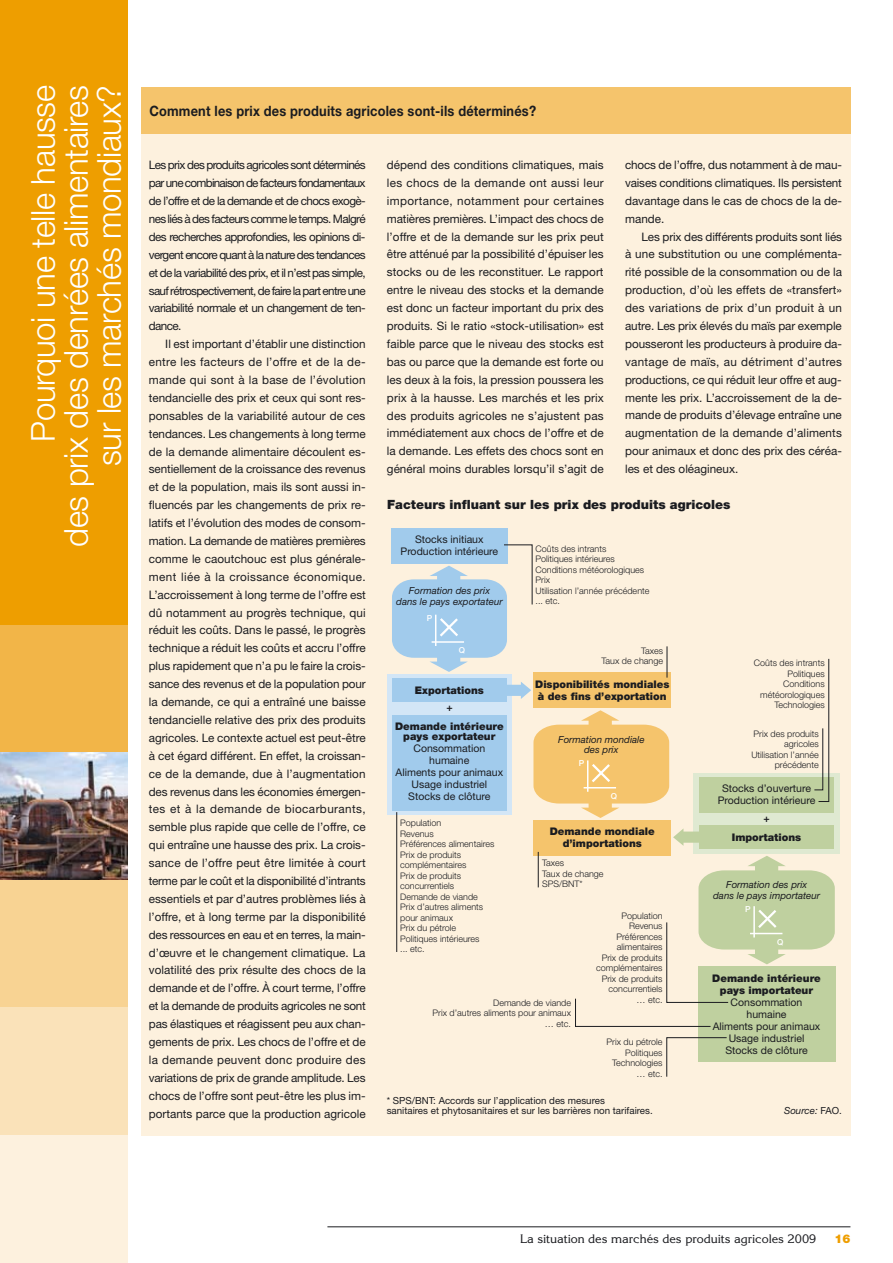
<style>
.page{position:relative;width:893px;height:1263px;background:#fff}
.page>*{position:absolute;margin:0;border:0;box-sizing:border-box;transform-origin:0 0}
.t1{font:300 33px/33px "Helvetica Neue";letter-spacing:-.01em;color:#fff;text-align:right}
.t2{font:700 14.25px "Helvetica Neue";letter-spacing:.015em;color:#1b1c20;scale:.9 1}
.t3{font:900 12.75px "Helvetica Neue";color:#1b1c20}
.t4{font:12px "Korinna";color:#1b1c20}
.t5{font:900 12px "Helvetica Neue";color:#ee9e00}
.t6{font:11.7px/17.9px "Helvetica Neue";color:#1b1c20;text-align:justify}
.t7{font:10.5px/12px "Helvetica Neue";color:#1b1c20;text-align:center}
.t8{font:900 10.5px/12px "Helvetica Neue";color:#1b1c20;text-align:center}
.t9{font:500 10.5px "Helvetica Neue";color:#1b1c20}
.t10{font:italic 9.75px/10.5px "Helvetica Neue";color:#1b1c20;text-align:center}
.t11{font:9.75px/10.5px "Helvetica Neue";color:#1b1c20}
.t12{font:300 9px/10.5px "Helvetica Neue";color:#1b1c20;text-align:right}
.t13{font:500 8.25px "Helvetica Neue";color:#fff}
.s1{font-style:normal}
</style>
<div class="page">
<div style="left:0;top:0;width:128px;height:1263px;background:#ee9e00"></div>
<div style="left:0;top:625px;width:128px;height:140px;background:#f2b548"></div>
<hr style="left:327px;top:1226px;width:523px;height:1px;background:#1b1c20">
<img style="left:0;top:753px;width:128px;height:127px">
<div style="left:0;top:880px;width:128px;height:140px;background:#f8d393"></div>
<div style="left:0;top:1008px;width:128px;height:140px;background:#fae2b9"></div>
<div style="left:0;top:1135px;width:128px;height:128px;background:#fdf1de"></div>
<div style="left:141px;top:98px;width:709px;height:1038px;background:#fdf1de"></div>
<div style="left:141px;top:87px;width:709px;height:46px;background:#f5c46c"></div>
<div style="left:533px;top:820px;width:138px;height:36px;background:#f5c46c"></div>
<div style="left:391px;top:528px;width:116px;height:36px;background:#a1cbec"></div>
<div style="left:387px;top:674px;width:125px;height:141px;background:#d3e6f6"></div>
<div style="left:693px;top:773px;width:146px;height:80px;background:#dfe9d1"></div>
<div style="left:392px;top:715px;width:115px;height:96px;background:#a1cbec"></div>
<div style="left:699px;top:777px;width:134px;height:36px;background:#bfd09f"></div>
<div style="left:698px;top:967px;width:137px;height:95px;background:#bfd09f"></div>
<div style="left:533px;top:673px;width:138px;height:35px;background:#f5c46c"></div>
<svg style="left:507px;top:682px;width:24px;height:17px"></svg>
<hr style="left:396px;top:812px;width:1px;height:140px;background:#1b1c20">
<svg style="left:533px;top:710px;width:136px;height:108px"></svg>
<hr style="left:667px;top:646px;width:1px;height:32px;background:#1b1c20">
<hr style="left:538px;top:852px;width:1px;height:35px;background:#1b1c20">
<svg style="left:814px;top:658px;width:15px;height:144px"></svg>
<svg style="left:666px;top:1037px;width:61px;height:40px"></svg>
<svg style="left:575px;top:856px;width:260px;height:171px"></svg>
<div style="left:392px;top:679px;width:115px;height:23px;background:#a1cbec"></div>
<svg style="left:673px;top:828px;width:26px;height:18px"></svg>
<div style="left:699px;top:826px;width:134px;height:23px;background:#bfd09f"></div>
<svg style="left:392px;top:544px;width:140px;height:128px"></svg>
<h1 class="t1" style="left:26px;top:547px;width:464px;rotate:-90deg">Pourquoi une telle hausse<br>des prix des denrées alimentaires sur les marchés mondiaux?</h1>
<p class="t2" style="left:149px;top:102px;width:431px">Comment les prix des produits agricoles sont-ils déterminés?</p>
<p class="t6" style="left:149px;top:156px;width:218px">Les prix des produits agricoles sont déterminés par une combinaison de facteurs fondamentaux de l’offre et de la demande et de chocs exogè&shy;nes liés à des facteurs comme le temps. Malgré des recherches approfondies, les opinions di&shy;vergent encore quant à la nature des tendances et de la variabilité des prix, et il n’est pas simple, sauf rétrospectivement, de faire la part entre une variabilité normale et un changement de ten&shy;dance.</p>
<p class="t6" style="left:149px;top:335px;width:219px;text-indent:16px">Il est important d’établir une distinction entre les facteurs de l’offre et de la de&shy;mande qui sont à la base de l’évolution tendancielle des prix et ceux qui sont res&shy;ponsables de la variabilité autour de ces tendances. Les changements à long terme de la demande alimentaire découlent es&shy;sentiellement de la croissance des revenus et de la population, mais ils sont aussi in&shy;fluencés par les changements de prix re&shy;latifs et l’évolution des modes de consom&shy;mation. La demande de matières premières comme le caoutchouc est plus générale&shy;ment liée à la croissance économique.<br>L’accroissement à long terme de l’offre est dû notamment au progrès technique, qui réduit les coûts. Dans le passé, le progrès technique a réduit les coûts et accru l’offre plus rapidement que n’a pu le faire la crois&shy;sance des revenus et de la population pour la demande, ce qui a entraîné une baisse tendancielle relative des prix des produits agricoles. Le contexte actuel est peut-être à cet égard différent. En effet, la croissan&shy;ce de la demande, due à l’augmentation des revenus dans les économies émergen&shy;tes et à la demande de biocarburants, semble plus rapide que celle de l’offre, ce qui entraîne une hausse des prix. La crois&shy;sance de l’offre peut être limitée à court terme par le coût et la disponibilité d’intrants essentiels et par d’autres problèmes liés à l’offre, et à long terme par la disponibilité des ressources en eau et en terres, la main&shy;d’œuvre et le changement climatique. La volatilité des prix résulte des chocs de la demande et de l’offre. À court terme, l’offre et la demande de produits agricoles ne sont pas élastiques et réagissent peu aux chan&shy;gements de prix. Les chocs de l’offre et de la demande peuvent donc produire des variations de prix de grande amplitude. Les chocs de l’offre sont peut-être les plus im&shy;portants parce que la production agricole</p>
<p class="t6" style="left:387px;top:156px;width:218px">dépend des conditions climatiques, mais les chocs de la demande ont aussi leur importance, notamment pour certaines matières premières. L’impact des chocs de l’offre et de la demande sur les prix peut être atténué par la possibilité d’épuiser les stocks ou de les reconstituer. Le rapport entre le niveau des stocks et la demande est donc un facteur important du prix des produits. Si le ratio «stock-utilisation» est faible parce que le niveau des stocks est bas ou parce que la demande est forte ou les deux à la fois, la pression poussera les prix à la hausse. Les marchés et les prix des produits agricoles ne s’ajustent pas immédiatement aux chocs de l’offre et de la demande. Les effets des chocs sont en général moins durables lorsqu’il s’agit de</p>
<p class="t6" style="left:625px;top:156px;width:218px">chocs de l’offre, dus notamment à de mau&shy;vaises conditions climatiques. Ils persistent davantage dans le cas de chocs de la de&shy;mande.</p>
<p class="t6" style="left:625px;top:227px;width:218px;text-indent:16px">Les prix des différents produits sont liés à une substitution ou une complémenta&shy;rité possible de la consommation ou de la production, d’où les effets de «transfert» des variations de prix d’un produit à un autre. Les prix élevés du maïs par exemple pousseront les producteurs à produire da&shy;vantage de maïs, au détriment d’autres productions, ce qui réduit leur offre et aug&shy;mente les prix. L’accroissement de la de&shy;mande de produits d’élevage entraîne une augmentation de la demande d’aliments pour animaux et donc des prix des céréa&shy;les et des oléagineux.</p>
<p class="t3" style="left:387px;top:497px;width:345px">Facteurs influant sur les prix des produits agricoles</p>
<p class="t7" style="left:401px;top:533px;width:99px">Stocks initiaux<br>Production intérieure</p>
<p class="t10" style="left:396px;top:585px;width:108px">Formation des prix<br>dans le pays exportateur</p>
<p class="t13" style="left:427px;top:613px;width:7px">P</p>
<p class="t13" style="left:459px;top:645px;width:8px">Q</p>
<p class="t8" style="left:415px;top:684px;width:71px">Exportations</p>
<p class="t9" style="left:447px;top:701px;width:8px">+</p>
<p class="t8" style="left:395px;top:721px;width:110px;line-height:10.5px">Demande intérieure pays exportateur</p>
<p class="t7" style="left:396px;top:742px;width:109px">Consommation humaine<br>Aliments pour animaux<br>Usage industriel<br>Stocks de clôture</p>
<p class="t12" style="left:536px;top:543px;width:115px;text-align:left">Coûts des intrants<br>Politiques intérieures<br>Conditions météorologiques<br>Prix<br>Utilisation l’année précédente ... etc.</p>
<p class="t12" style="left:602px;top:645px;width:63px">Taxes<br>Taux de change</p>
<p class="t8" style="left:535px;top:678px;width:136px;text-align:left">Disponibilités mondiales à des fins d’exportation</p>
<p class="t10" style="left:558px;top:734px;width:88px">Formation mondiale des prix</p>
<p class="t13" style="left:579px;top:758px;width:7px">P</p>
<p class="t13" style="left:611px;top:791px;width:8px">Q</p>
<p class="t12" style="left:400px;top:817px;width:96px;text-align:left">Population<br>Revenus<br>Préférences alimentaires<br>Prix de produits complémentaires<br>Prix de produits concurrentiels<br>Demande de viande<br>Prix d’autres aliments pour animaux<br>Prix du pétrole<br>Politiques intérieures<br>... etc.</p>
<p class="t8" style="left:550px;top:825px;width:107px">Demande mondiale d’importations</p>
<p class="t12" style="left:542px;top:857px;width:63px;text-align:left">Taxes<br>Taux de change<br>SPS/BNT*</p>
<p class="t12" style="left:596px;top:910px;width:68px">Population<br>Revenus<br>Préférences alimentaires<br>Prix de produits complémentaires<br>Prix de produits concurrentiels<br>… etc.</p>
<p class="t12" style="left:606px;top:1037px;width:58px">Prix du pétrole<br>Politiques<br>Technologies … etc.</p>
<p class="t12" style="left:433px;top:997px;width:140px">Demande de viande<br>Prix d’autres aliments pour animaux … etc.</p>
<p class="t11" style="left:387px;top:1095px;width:267px">* SPS/BNT: Accords sur l’application des mesures<br>sanitaires et phytosanitaires et sur les barrières non tarifaires.</p>
<p class="t12" style="left:754px;top:657px;width:72px">Coûts des intrants<br>Politiques<br>Conditions météorologiques<br>Technologies</p>
<p class="t12" style="left:751px;top:728px;width:69px">Prix des produits agricoles<br>Utilisation l’année précédente</p>
<p class="t7" style="left:718px;top:782px;width:99px">Stocks d’ouverture<br>Production intérieure</p>
<p class="t9" style="left:763px;top:812px;width:8px">+</p>
<p class="t8" style="left:732px;top:831px;width:71px">Importations</p>
<p class="t10" style="left:713px;top:879px;width:108px">Formation des prix<br>dans le pays importateur</p>
<p class="t13" style="left:745px;top:904px;width:7px">P</p>
<p class="t13" style="left:777px;top:937px;width:8px">Q</p>
<p class="t8" style="left:712px;top:972px;width:110px">Demande intérieure pays importateur</p>
<p class="t7" style="left:713px;top:996px;width:109px">Consommation humaine<br>Aliments pour animaux<br>Usage industriel<br>Stocks de clôture</p>
<p class="t10" style="left:784px;top:1105px;width:59px">Source: <span class="s1">FAO.</span></p>
<p class="t4" style="left:520px;top:1231px;width:298px">La situation des marchés des produits agricoles 2009</p>
<p class="t5" style="left:834px;top:1232px;width:18px">16</p>
</div>
